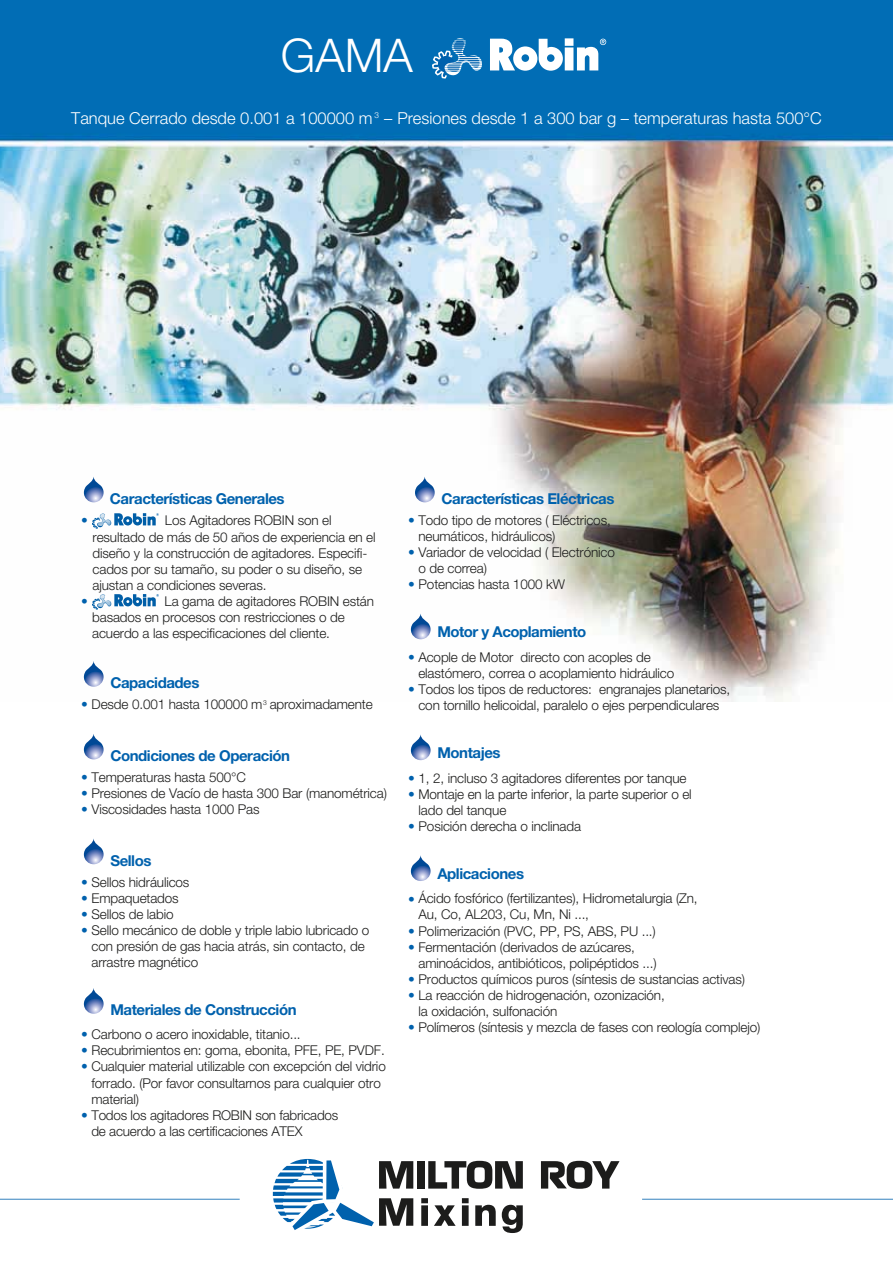
<style>
.page{position:relative;width:893px;height:1263px;background:#fff}
.page>*{position:absolute;margin:0;border:0;box-sizing:border-box;transform-origin:0 0}
.t1{font:300 46.5px "Helvetica Neue LT Std";color:#fff}
.t2{font:300 16.5px "Helvetica Neue LT Std";color:#fff}
.t3{font:700 15px "Helvetica Neue LT Std";letter-spacing:-.03em;color:#0061ad}
.t4{font:300 13.5px/16.2px "Helvetica Neue LT Std";letter-spacing:-.01em;color:#1c1c1b}
.t5{font:300 13.5px "Helvetica Neue LT Std";color:#0061ad}
.t6{font:300 6.75px "Helvetica Neue LT Std";color:#1c1c1b}
.s1{color:#0061ad}
</style>
<div class="page">
<img style="left:0;top:0;width:893px;height:702px">
<svg style="left:421px;top:1198px;width:7px;height:28px"></svg>
<svg style="left:434px;top:1205px;width:22px;height:21px"></svg>
<svg style="left:462px;top:1198px;width:7px;height:28px"></svg>
<svg style="left:475px;top:1205px;width:21px;height:21px"></svg>
<svg style="left:502px;top:1205px;width:21px;height:28px"></svg>
<svg style="left:273px;top:1158px;width:140px;height:72px"></svg>
<div style="left:417px;top:1161px;width:7px;height:27px;background:#1c1c1b"></div>
<svg style="left:428px;top:1161px;width:95px;height:28px"></svg>
<svg style="left:541px;top:1161px;width:78px;height:28px"></svg>
<svg style="left:84px;top:988px;width:20px;height:26px"></svg>
<svg style="left:84px;top:838px;width:20px;height:26px"></svg>
<svg style="left:84px;top:661px;width:20px;height:26px"></svg>
<svg style="left:84px;top:734px;width:20px;height:25px"></svg>
<svg style="left:84px;top:477px;width:20px;height:25px"></svg>
<hr style="left:642px;top:1199px;width:251px;height:1px;background:#3381be">
<hr style="left:0;top:1199px;width:240px;height:1px;background:#3381be">
<svg style="left:411px;top:855px;width:20px;height:26px"></svg>
<svg style="left:411px;top:734px;width:20px;height:26px"></svg>
<svg style="left:411px;top:614px;width:20px;height:25px"></svg>
<svg style="left:415px;top:477px;width:20px;height:25px"></svg>
<svg style="left:92px;top:513px;width:67px;height:18px"></svg>
<svg style="left:92px;top:594px;width:67px;height:17px"></svg>
<svg style="left:432px;top:38px;width:50px;height:45px;background:#3086c1"></svg>
<svg style="left:490px;top:38px;width:116px;height:33px"></svg>
<h1 class="t1" style="left:281px;top:27px;width:133px">GAMA</h1>
<p class="t2" style="left:71px;top:108px;width:752px">Tanque Cerrado desde 0.001 a 100000 m <sup>3</sup> – Presiones desde 1 a 300 bar g – temperaturas hasta 500°C</p>
<p class="t3" style="left:110px;top:489px;width:176px">Características Generales</p>
<p class="t5" style="left:81px;top:512px;width:8px">•</p>
<p class="t4" style="left:93px;top:512px;width:285px;text-indent:72px">Los Agitadores ROBIN son el resultado de más de 50 años de experiencia en el diseño y la construcción de agitadores. Especifi&shy;cados por su tamaño, su poder o su diseño, se ajustan a condiciones severas.</p>
<p class="t5" style="left:81px;top:593px;width:8px">•</p>
<p class="t4" style="left:92px;top:593px;width:283px;text-indent:72px">La gama de agitadores ROBIN están basados en procesos con restricciones o de acuerdo a las especificaciones del cliente.</p>
<p class="t3" style="left:110px;top:673px;width:91px">Capacidades</p>
<p class="t4" style="left:81px;top:696px;width:293px"><span class="s1">•</span> Desde 0.001 hasta 100000 m aproximadamente</p>
<p class="t6" style="left:263px;top:698px;width:5px">3</p>
<p class="t3" style="left:110px;top:746px;width:181px">Condiciones de Operación</p>
<p class="t4" style="left:81px;top:769px;width:166px"><span class="s1">•</span> Temperaturas hasta 500°C</p>
<p class="t4" style="left:81px;top:785px;width:307px"><span class="s1">•</span> Presiones de Vacío de hasta 300 Bar (manométrica)</p>
<p class="t4" style="left:81px;top:801px;width:180px"><span class="s1">•</span> Viscosidades hasta 1000 Pas</p>
<p class="t3" style="left:110px;top:851px;width:43px">Sellos</p>
<p class="t4" style="left:81px;top:874px;width:110px"><span class="s1">•</span> Sellos hidráulicos</p>
<p class="t4" style="left:81px;top:890px;width:99px"><span class="s1">•</span> Empaquetados</p>
<p class="t4" style="left:81px;top:906px;width:94px"><span class="s1">•</span> Sellos de labio</p>
<p class="t4" style="left:91px;top:922px;width:279px;text-indent:-10px"><span class="s1">•</span> Sello mecánico de doble y triple labio lubricado o con presión de gas hacia atrás, sin contacto, de arrastre magnético</p>
<p class="t3" style="left:110px;top:1000px;width:188px">Materiales de Construcción</p>
<p class="t4" style="left:81px;top:1026px;width:221px"><span class="s1">•</span> Carbono o acero inoxidable, titanio...</p>
<p class="t4" style="left:81px;top:1042px;width:305px"><span class="s1">•</span> Recubrimientos en: goma, ebonita, PFE, PE, PVDF.</p>
<p class="t4" style="left:91px;top:1058px;width:296px;text-indent:-10px"><span class="s1">•</span> Cualquier material utilizable con excepción del vidrio forrado. (Por favor consultarnos para cualquier otro material)</p>
<p class="t4" style="left:91px;top:1107px;width:248px;text-indent:-10px"><span class="s1">•</span> Todos los agitadores ROBIN son fabricados de acuerdo a las certificaciones ATEX</p>
<p class="t3" style="left:441px;top:489px;width:174px">Características Eléctricas</p>
<p class="t4" style="left:418px;top:512px;width:194px;text-indent:-10px"><span class="s1">•</span> Todo tipo de motores ( Eléctricos, neumáticos, hidráulicos)</p>
<p class="t4" style="left:418px;top:544px;width:198px;text-indent:-10px"><span class="s1">•</span> Variador de velocidad ( Electrónico o de correa)</p>
<p class="t4" style="left:408px;top:576px;width:158px"><span class="s1">•</span> Potencias hasta 1000 kW</p>
<p class="t3" style="left:437px;top:623px;width:150px">Motor y Acoplamiento</p>
<p class="t4" style="left:418px;top:649px;width:257px;text-indent:-10px"><span class="s1">•</span> Acople de Motor directo con acoples de elastómero, correa o acoplamiento hidráulico</p>
<p class="t4" style="left:408px;top:681px;width:324px;text-align:center"><span class="s1">•</span> Todos los tipos de reductores: engranajes planetarios, con tornillo helicoidal, paralelo o ejes perpendiculares</p>
<p class="t3" style="left:437px;top:743px;width:65px">Montajes</p>
<p class="t4" style="left:408px;top:769px;width:280px"><span class="s1">•</span> 1, 2, incluso 3 agitadores diferentes por tanque</p>
<p class="t4" style="left:418px;top:786px;width:275px;text-indent:-10px"><span class="s1">•</span> Montaje en la parte inferior, la parte superior o el lado del tanque</p>
<p class="t4" style="left:408px;top:818px;width:174px"><span class="s1">•</span> Posición derecha o inclinada</p>
<p class="t3" style="left:437px;top:864px;width:88px">Aplicaciones</p>
<p class="t4" style="left:418px;top:889px;width:281px;text-indent:-10px"><span class="s1">•</span> Ácido fosfórico (fertilizantes), Hidrometalurgia (Zn,<br>Au, Co, AL203, Cu, Mn, Ni ...,</p>
<p class="t4" style="left:408px;top:922px;width:249px"><span class="s1">•</span> Polimerización (PVC, PP, PS, ABS, PU ...)</p>
<p class="t4" style="left:418px;top:938px;width:240px;text-indent:-10px"><span class="s1">•</span> Fermentación (derivados de azúcares, aminoácidos, antibióticos, polipéptidos ...)</p>
<p class="t4" style="left:408px;top:971px;width:338px"><span class="s1">•</span> Productos químicos puros (síntesis de sustancias activas)</p>
<p class="t4" style="left:418px;top:987px;width:248px;text-indent:-10px"><span class="s1">•</span> La reacción de hidrogenación, ozonización, la oxidación, sulfonación</p>
<p class="t4" style="left:408px;top:1019px;width:354px"><span class="s1">•</span> Polímeros (síntesis y mezcla de fases con reología complejo)</p>
</div>
